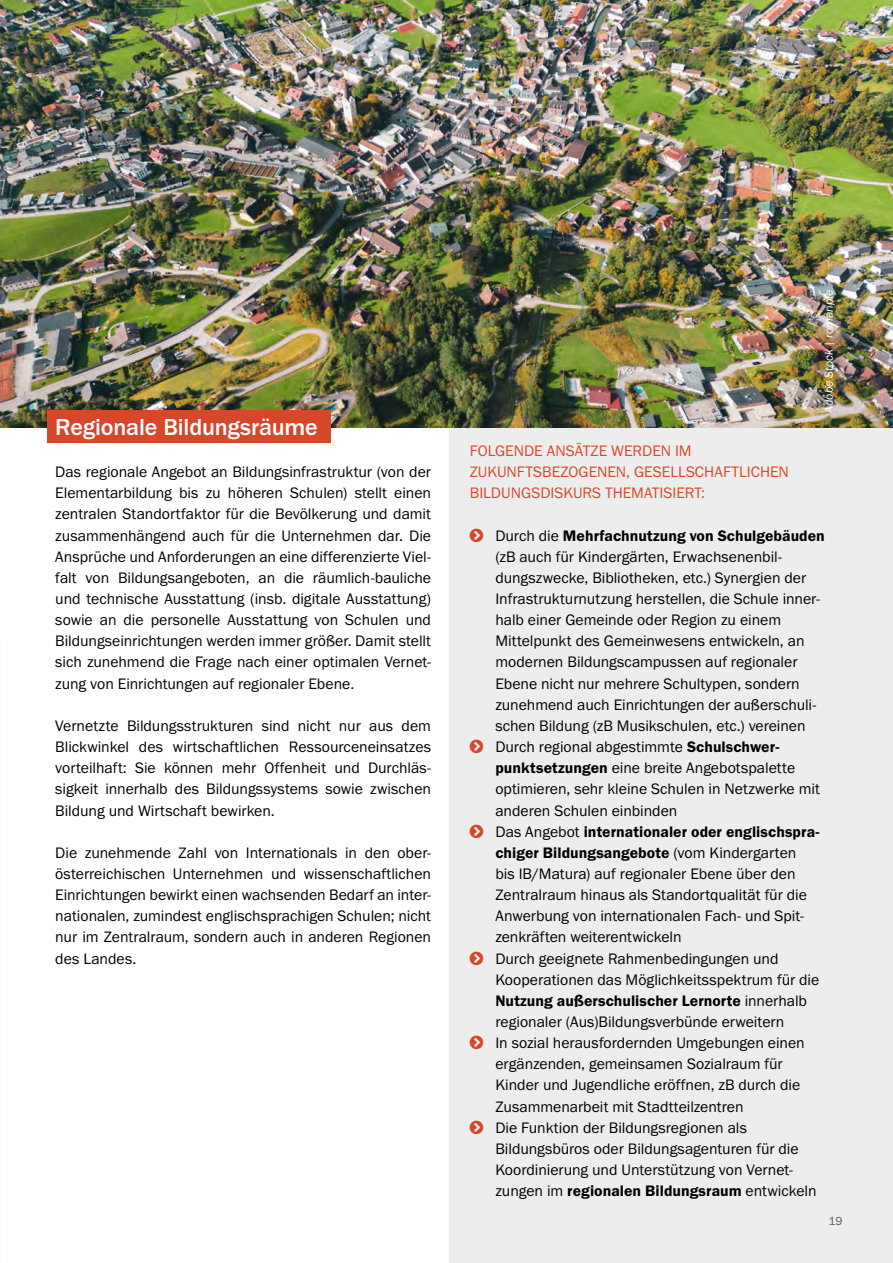
<style>
.page{position:relative;width:893px;height:1263px;background:#fff}
.page>*{position:absolute;margin:0;border:0;box-sizing:border-box;transform-origin:0 0}
.H4_Unterüberschrift_Text{font:500 24px "Franklin Gothic URW";letter-spacing:-.005em;color:#fff}
.Fließtext_Aufzählung{font:15.75px/21.1px "Franklin Gothic URW Boo";color:#000}
.Fließtext{font:15.75px/21.1px "Franklin Gothic URW Boo";color:#000;text-align:justify}
.t1{font:15.75px/21.1px "Franklin Gothic URW Boo";color:#d7482a}
.t2{font:12px "Franklin Gothic URW Boo Ita";color:#fff}
.t3{font:12px "Franklin Gothic URW Boo";color:#5a5a59}
.s1{font-family:"Franklin Gothic URW Dem"}
</style>
<div class="page">
<div style="left:449px;top:0;width:444px;height:1263px;background:#ededed"></div>
<img style="left:0;top:0;width:893px;height:427px">
<div style="left:47px;top:410px;width:284px;height:33px;background:#d7482a"></div>
<h4 class="H4_Unterüberschrift_Text" style="left:55px;top:412px;width:264px">Regionale Bildungsräume</h4>
<p class="Fließtext" style="left:55px;top:461px;width:377px">Das regionale Angebot an Bildungsinfrastruktur (von der Elementarbildung bis zu höheren Schulen) stellt einen zentralen Standortfaktor für die Bevölkerung und damit zusammenhängend auch für die Unternehmen dar. Die Ansprüche und Anforderungen an eine differenzierte Viel&shy;falt von Bildungsangeboten, an die räumlich-bauliche und technische Ausstattung (insb. digitale Ausstattung) sowie an die personelle Ausstattung von Schulen und Bildungseinrichtungen werden immer größer. Damit stellt sich zunehmend die Frage nach einer optimalen Vernet&shy;zung von Einrichtungen auf regionaler Ebene.</p>
<p class="Fließtext" style="left:55px;top:715px;width:377px">Vernetzte Bildungsstrukturen sind nicht nur aus dem Blickwinkel des wirtschaftlichen Ressourceneinsatzes vorteilhaft: Sie können mehr Offenheit und Durchläs&shy;sigkeit innerhalb des Bildungssystems sowie zwischen Bildung und Wirtschaft bewirken.</p>
<p class="Fließtext" style="left:55px;top:842px;width:377px">Die zunehmende Zahl von Internationals in den ober&shy;österreichischen Unternehmen und wissenschaftlichen Einrichtungen bewirkt einen wachsenden Bedarf an inter&shy;nationalen, zumindest englischsprachigen Schulen; nicht nur im Zentralraum, sondern auch in anderen Regionen des Landes.</p>
<p class="t2" style="left:821px;top:413px;width:125px;rotate:-90deg">Adobe Stock | romanple</p>
<p class="t1" style="left:470px;top:440px;width:321px">FOLGENDE ANSÄTZE WERDEN IM<br>ZUKUNFTSBEZOGENEN, GESELLSCHAFTLICHEN<br>BILDUNGSDISKURS THEMATISIERT:</p>
<p class="Fließtext_Aufzählung" style="left:495px;top:524px;width:331px">Durch die <span class="s1">Mehrfachnutzung von Schulgebäuden </span>(zB auch für Kindergärten, Erwachsenenbil&shy;dungszwecke, Bibliotheken, etc.) Synergien der Infrastrukturnutzung herstellen, die Schule inner&shy;halb einer Gemeinde oder Region zu einem Mittelpunkt des Gemeinwesens entwickeln, an modernen Bildungscampussen auf regionaler Ebene nicht nur mehrere Schultypen, sondern zunehmend auch Einrichtungen der außerschuli&shy;schen Bildung (zB Musikschulen, etc.) vereinen</p>
<p class="Fließtext_Aufzählung" style="left:495px;top:736px;width:326px">Durch regional abgestimmte <span class="s1">Schulschwer&shy;punktsetzungen</span> eine breite Angebotspalette optimieren, sehr kleine Schulen in Netzwerke mit anderen Schulen einbinden</p>
<p class="Fließtext_Aufzählung" style="left:495px;top:820px;width:326px">Das Angebot <span class="s1">internationaler oder englischspra&shy;chiger Bildungsangebote</span> (vom Kindergarten bis IB/Matura) auf regionaler Ebene über den Zentralraum hinaus als Standortqualität für die Anwerbung von internationalen Fach- und Spit&shy;zenkräften weiterentwickeln</p>
<p class="Fließtext_Aufzählung" style="left:495px;top:947px;width:325px">Durch geeignete Rahmenbedingungen und Kooperationen das Möglichkeitsspektrum für die <span class="s1">Nutzung außerschulischer Lernorte</span> innerhalb regionaler (Aus)Bildungsverbünde erweitern</p>
<p class="Fließtext_Aufzählung" style="left:495px;top:1032px;width:311px">In sozial herausfordernden Umgebungen einen ergänzenden, gemeinsamen Sozialraum für Kinder und Jugendliche eröffnen, zB durch die Zusammenarbeit mit Stadtteilzentren</p>
<p class="Fließtext_Aufzählung" style="left:495px;top:1117px;width:323px">Die Funktion der Bildungsregionen als Bildungsbüros oder Bildungsagenturen für die Koordinierung und Unterstützung von Vernet&shy;zungen im <span class="s1">regionalen Bildungsraum</span> entwickeln</p>
<p class="t3" style="left:828px;top:1214px;width:16px">19</p>
</div>
